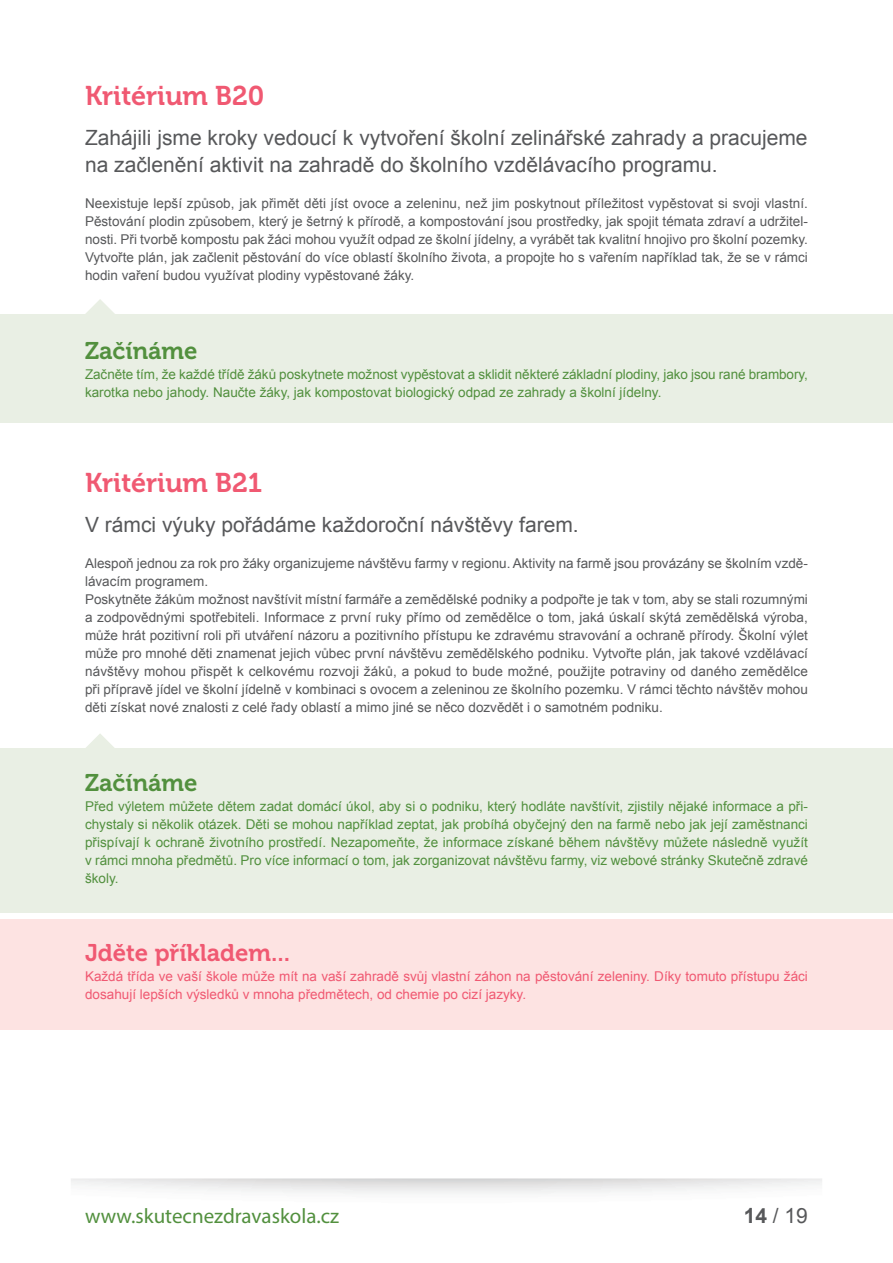
<style>
.page{position:relative;width:893px;height:1263px;background:#fff}
.page>*{position:absolute;margin:0;border:0;box-sizing:border-box;transform-origin:0 0}
.t1{font:27px "Museo 700";color:#f05972}
.t2{font:24px "Museo 700";color:#f05972}
.t3{font:24px "Museo 700";color:#52903e}
.t4{font:21px/27px "Arial";color:#57585a}
.t5{font:21px "Myriad Pro";color:#52903e}
.t6{font:13.5px/18px "Arial";color:#57585a;text-align:justify}
.t7{font:13.5px/18px "Arial";color:#52903e}
.t8{font:13.5px/18px "Arial";color:#f05972}
.s1{font-weight:700}
</style>
<div class="page">
<div style="left:0;top:748px;width:893px;height:165px;background:#e9efe4"></div>
<div style="left:0;top:919px;width:893px;height:110px;background:#fde3e2"></div>
<svg style="left:86px;top:734px;width:28px;height:14px"></svg>
<div style="left:0;top:314px;width:893px;height:108px;background:#e9efe4"></div>
<svg style="left:85px;top:299px;width:30px;height:15px"></svg>
<svg style="left:71px;top:1178px;width:751px;height:16px"></svg>
<h1 class="t1" style="left:85px;top:86px;width:181px">Kritérium B20</h1>
<h3 class="t4" style="left:85px;top:124px;width:724px">Zahájili jsme kroky vedoucí k vytvoření školní zelinářské zahrady a pracujeme na začlenění aktivit na zahradě do školního vzdělávacího programu.</h3>
<p class="t6" style="left:85px;top:194px;width:724px">Neexistuje lepší způsob, jak přimět děti jíst ovoce a zeleninu, než jim poskytnout příležitost vypěstovat si svoji vlastní.<br>Pěstování plodin způsobem, který je šetrný k přírodě, a kompostování jsou prostředky, jak spojit témata zdraví a udržitel&shy;nosti. Při tvorbě kompostu pak žáci mohou využít odpad ze školní jídelny, a vyrábět tak kvalitní hnojivo pro školní pozemky.<br>Vytvořte plán, jak začlenit pěstování do více oblastí školního života, a propojte ho s vařením například tak, že se v rámci hodin vaření budou využívat plodiny vypěstované žáky.</p>
<h2 class="t3" style="left:85px;top:342px;width:114px">Začínáme</h2>
<p class="t7" style="left:85px;top:365px;width:724px">Začněte tím, že každé třídě žáků poskytnete možnost vypěstovat a sklidit některé základní plodiny, jako jsou rané brambory, karotka nebo jahody. Naučte žáky, jak kompostovat biologický odpad ze zahrady a školní jídelny.</p>
<h1 class="t1" style="left:85px;top:473px;width:179px">Kritérium B21</h1>
<h3 class="t4" style="left:85px;top:511px;width:495px">V rámci výuky pořádáme každoroční návštěvy farem.</h3>
<p class="t6" style="left:85px;top:554px;width:724px;text-align:left">Alespoň jednou za rok pro žáky organizujeme návštěvu farmy v regionu. Aktivity na farmě jsou provázány se školním vzdě&shy;lávacím programem.<br>Poskytněte žákům možnost navštívit místní farmáře a zemědělské podniky a podpořte je tak v tom, aby se stali rozumnými a zodpovědnými spotřebiteli. Informace z první ruky přímo od zemědělce o tom, jaká úskalí skýtá zemědělská výroba, může hrát pozitivní roli při utváření názoru a pozitivního přístupu ke zdravému stravování a ochraně přírody. Školní výlet může pro mnohé děti znamenat jejich vůbec první návštěvu zemědělského podniku. Vytvořte plán, jak takové vzdělávací návštěvy mohou přispět k celkovému rozvoji žáků, a pokud to bude možné, použijte potraviny od daného zemědělce při přípravě jídel ve školní jídelně v kombinaci s ovocem a zeleninou ze školního pozemku. V rámci těchto návštěv mohou děti získat nové znalosti z celé řady oblastí a mimo jiné se něco dozvědět i o samotném podniku.</p>
<h2 class="t3" style="left:85px;top:773px;width:114px">Začínáme</h2>
<p class="t7" style="left:85px;top:797px;width:724px;text-align:justify">Před výletem můžete dětem zadat domácí úkol, aby si o podniku, který hodláte navštívit, zjistily nějaké informace a při&shy;chystaly si několik otázek. Děti se mohou například zeptat, jak probíhá obyčejný den na farmě nebo jak její zaměstnanci přispívají k ochraně životního prostředí. Nezapomeňte, že informace získané během návštěvy můžete následně využít v rámci mnoha předmětů. Pro více informací o tom, jak zorganizovat návštěvu farmy, viz webové stránky Skutečně zdravé školy.</p>
<h2 class="t2" style="left:85px;top:944px;width:207px">Jděte příkladem...</h2>
<p class="t8" style="left:85px;top:968px;width:724px">Každá třída ve vaší škole může mít na vaší zahradě svůj vlastní záhon na pěstování zeleniny. Díky tomuto přístupu žáci dosahují lepších výsledků v mnoha předmětech, od chemie po cizí jazyky.</p>
<h3 class="t5" style="left:85px;top:1208px;width:256px">www.skutecnezdravaskola.cz</h3>
<h3 class="t4" style="left:744px;top:1202px;width:66px"><span class="s1">14</span> / 19</h3>
</div>
